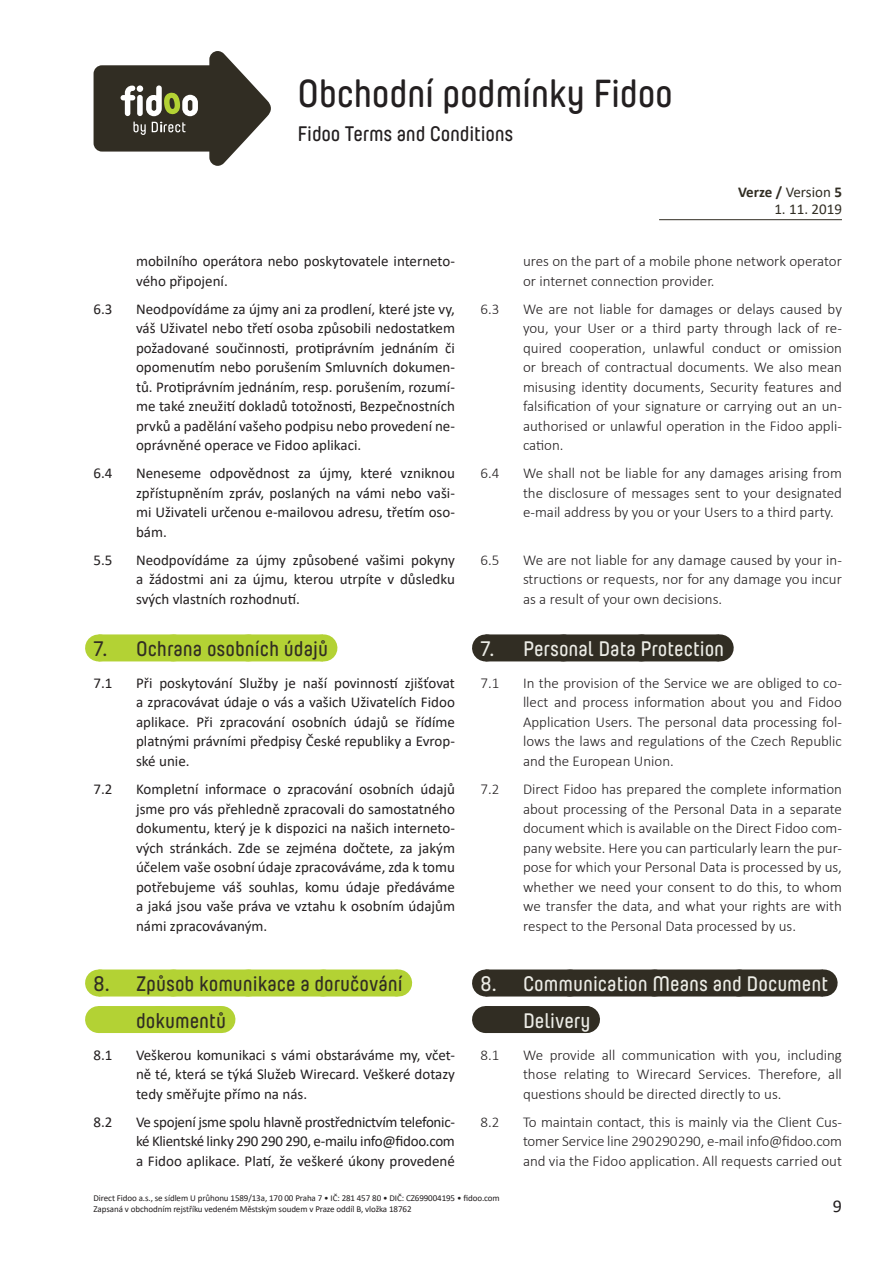
<style>
.page{position:relative;width:893px;height:1263px;background:#fff}
.page>*{position:absolute;margin:0;border:0;box-sizing:border-box;transform-origin:0 0}
.t1{font:600 39px "Direct Yummo";letter-spacing:-.01em;color:#231f20}
.t2{font:600 21px/36.5px "Direct Yummo";color:#ecece6}
.t3{font:600 21px/36.5px "Direct Yummo";color:#312d23}
.t4{font:600 21px "Direct Yummo";letter-spacing:-.01em;color:#231f20}
.t5{font:18px "Calibri";color:#231f20}
.t6{font:300 15px/19.5px "Calibri";color:#231f20;text-align:justify}
.t7{font:15px/19.5px "Calibri";color:#231f20;text-align:justify}
.t8{font:700 15px "Calibri";letter-spacing:-.01em;color:#312d23}
.t9{font:15px "Calibri";color:#312d23}
.t10{font:9px/10.8px "Calibri";letter-spacing:-.01em;color:#231f20}
.s1{font-weight:400}
</style>
<div class="page">
<svg style="left:94px;top:51px;width:177px;height:115px"></svg>
<hr style="left:659px;top:219px;width:183px;height:1px;background:#312d23">
<div style="left:99px;top:634px;width:224px;height:27px;background:#b3d234"></div>
<svg style="left:173px;top:634px;width:113px;height:1px"></svg>
<svg style="left:323px;top:634px;width:1px;height:27px"></svg>
<div style="left:99px;top:969px;width:299px;height:27px;background:#b3d234"></div>
<svg style="left:173px;top:969px;width:187px;height:1px"></svg>
<svg style="left:398px;top:969px;width:1px;height:27px"></svg>
<div style="left:99px;top:1006px;width:122px;height:27px;background:#b3d234"></div>
<svg style="left:221px;top:1006px;width:1px;height:27px"></svg>
<div style="left:485px;top:634px;width:234px;height:27px;background:#312d23"></div>
<svg style="left:563px;top:634px;width:117px;height:1px"></svg>
<svg style="left:719px;top:634px;width:1px;height:27px"></svg>
<div style="left:485px;top:969px;width:338px;height:27px;background:#312d23"></div>
<svg style="left:570px;top:969px;width:211px;height:1px"></svg>
<svg style="left:823px;top:969px;width:1px;height:27px"></svg>
<div style="left:485px;top:1006px;width:101px;height:27px;background:#312d23"></div>
<svg style="left:586px;top:1006px;width:1px;height:27px"></svg>
<h1 class="t1" style="left:298px;top:71px;width:377px">Obchodní podmínky Fidoo</h1>
<h2 class="t4" style="left:298px;top:122px;width:217px">Fidoo Terms and Conditions</h2>
<p class="t8" style="left:738px;top:182px;width:105px">Verze / <span class="s1">Version</span> 5</p>
<p class="t9" style="left:774px;top:198px;width:69px">1. 11. 2019</p>
<p class="t7" style="left:136px;top:251px;width:320px">mobilního operátora nebo poskytovatele interneto&shy;vého připojení.</p>
<p class="t7" style="left:94px;top:299px;width:20px">6.3</p>
<p class="t7" style="left:136px;top:299px;width:320px">Neodpovídáme za újmy ani za prodlení, které jste vy, váš Uživatel nebo třetí osoba způsobili nedostatkem požadované součinnosti, protiprávním jednáním či opomenutím nebo porušením Smluvních dokumen&shy;tů. Protiprávním jednáním, resp. porušením, rozumí&shy;me také zneužití dokladů totožnosti, Bezpečnostních prvků a padělání vašeho podpisu nebo provedení ne&shy;oprávněné operace ve Fidoo aplikaci.</p>
<p class="t7" style="left:94px;top:463px;width:20px">6.4</p>
<p class="t7" style="left:136px;top:463px;width:320px">Neneseme odpovědnost za újmy, které vzniknou zpřístupněním zpráv, poslaných na vámi nebo vaši&shy;mi Uživateli určenou e-mailovou adresu, třetím oso&shy;bám.</p>
<p class="t7" style="left:93px;top:550px;width:20px">5.5</p>
<p class="t7" style="left:136px;top:550px;width:320px">Neodpovídáme za újmy způsobené vašimi pokyny a žádostmi ani za újmu, kterou utrpíte v důsledku svých vlastních rozhodnutí.</p>
<h2 class="t3" style="left:94px;top:631px;width:236px">7. Ochrana osobních údajů</h2>
<p class="t7" style="left:94px;top:673px;width:20px">7.1</p>
<p class="t7" style="left:136px;top:673px;width:320px">Při poskytování Služby je naší povinností zjišťovat a zpracovávat údaje o vás a vašich Uživatelích Fidoo aplikace. Při zpracování osobních údajů se řídíme platnými právními předpisy České republiky a Evrop&shy;ské unie.</p>
<p class="t7" style="left:94px;top:779px;width:20px">7.2</p>
<p class="t7" style="left:136px;top:779px;width:320px">Kompletní informace o zpracování osobních údajů jsme pro vás přehledně zpracovali do samostatného dokumentu, který je k dispozici na našich interneto&shy;vých stránkách. Zde se zejména dočtete, za jakým účelem vaše osobní údaje zpracováváme, zda k tomu potřebujeme váš souhlas, komu údaje předáváme a jaká jsou vaše práva ve vztahu k osobním údajům námi zpracovávaným.</p>
<h2 class="t3" style="left:136px;top:966px;width:268px;text-indent:-43px">8. Způsob komunikace a doručování dokumentů</h2>
<p class="t7" style="left:94px;top:1044px;width:20px">8.1</p>
<p class="t7" style="left:136px;top:1044px;width:320px">Veškerou komunikaci s vámi obstaráváme my, včet&shy;ně té, která se týká Služeb Wirecard. Veškeré dotazy tedy směřujte přímo na nás.</p>
<p class="t7" style="left:94px;top:1111px;width:20px">8.2</p>
<p class="t7" style="left:136px;top:1111px;width:320px">Ve spojení jsme spolu hlavně prostřednictvím telefonic&shy;ké Klientské linky 290 290 290, e-mailu info@fidoo.com a Fidoo aplikace. Platí, že veškeré úkony provedené</p>
<p class="t6" style="left:523px;top:251px;width:320px">ures on the part of a mobile phone network operator or internet connection provider.</p>
<p class="t6" style="left:480px;top:299px;width:20px">6.3</p>
<p class="t6" style="left:523px;top:299px;width:320px">We are not liable for damages or delays caused by you, your User or a third party through lack of re&shy;quired cooperation, unlawful conduct or omission or breach of contractual documents. We also mean misusing identity documents, Security features and falsification of your signature or carrying out an un&shy;authorised or unlawful operation in the Fidoo appli&shy;cation.</p>
<p class="t6" style="left:480px;top:464px;width:20px">6.4</p>
<p class="t6" style="left:523px;top:464px;width:320px">We shall not be liable for any damages arising from the disclosure of messages sent to your designated e-mail address by you or your Users to a third party.</p>
<p class="t6" style="left:480px;top:550px;width:20px">6.5</p>
<p class="t6" style="left:523px;top:550px;width:320px">We are not liable for any damage caused by your in&shy;structions or requests, nor for any damage you incur as a result of your own decisions.</p>
<h2 class="t2" style="left:480px;top:631px;width:245px">7. Personal Data Protection</h2>
<p class="t6" style="left:480px;top:673px;width:20px">7.1</p>
<p class="t6" style="left:523px;top:673px;width:320px">In the provision of the Service we are obliged to co&shy;llect and process information about you and Fidoo Application Users. The personal data processing fol&shy;lows the laws and regulations of the Czech Republic and the European Union.</p>
<p class="t6" style="left:480px;top:779px;width:20px">7.2</p>
<p class="t6" style="left:523px;top:779px;width:320px">Direct Fidoo has prepared the complete information about processing of the Personal Data in a separate document which is available on the Direct Fidoo com&shy;pany website. Here you can particularly learn the pur&shy;pose for which your Personal Data is processed by us, whether we need your consent to do this, to whom we transfer the data, and what your rights are with respect to the Personal Data processed by us.</p>
<h2 class="t2" style="left:523px;top:966px;width:307px;text-indent:-43px">8. Communication Means and Document<br>Delivery</h2>
<p class="t6" style="left:480px;top:1045px;width:20px">8.1</p>
<p class="t6" style="left:523px;top:1045px;width:320px">We provide all communication with you, including those relating to Wirecard Services. Therefore, all questions should be directed directly to us.</p>
<p class="t6" style="left:480px;top:1112px;width:20px">8.2</p>
<p class="t6" style="left:523px;top:1112px;width:320px">To maintain contact, this is mainly via the Client Cus&shy;tomer Service line 290 290 290, e-mail info@fidoo.com and via the Fidoo application. All requests carried out</p>
<p class="t10" style="left:94px;top:1192px;width:408px">Direct Fidoo a.s., se sídlem U průhonu 1589/13a, 170 00 Praha 7 • IČ: 281 457 80 • DIČ: CZ699004195 • fidoo.com<br>Zapsaná v obchodním rejstříku vedeném Městským soudem v Praze oddíl B, vložka 18762</p>
<p class="t5" style="left:833px;top:1193px;width:11px">9</p>
</div>
